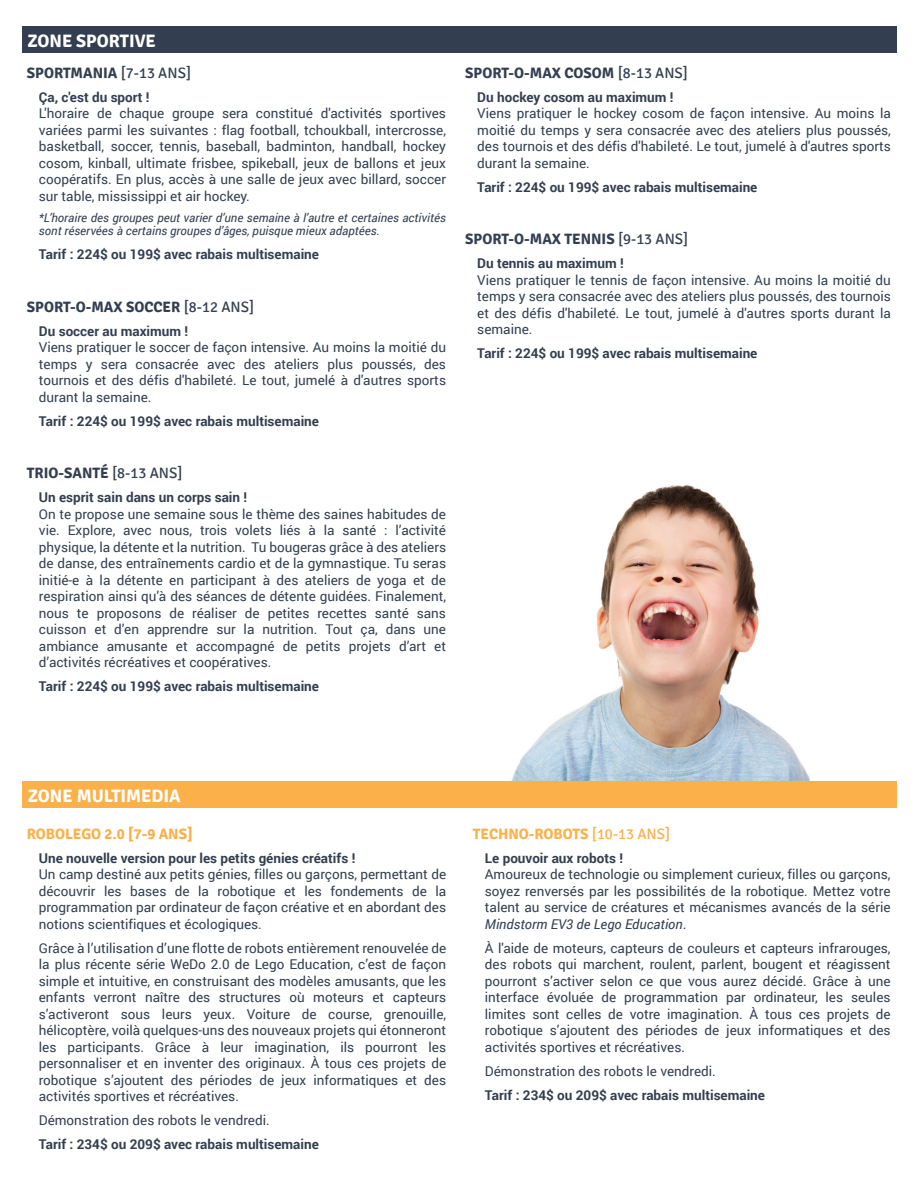
<style>
.page{position:relative;width:918px;height:1188px;background:#fff}
.page>*{position:absolute;margin:0;border:0;box-sizing:border-box;transform-origin:0 0}
.t1{font:700 18px "Signika";color:#fff}
.t2{font:700 15px "Signika";color:#333f50}
.t3{font:700 15px "Signika";color:#fbb049}
.t4{font:13.5px/16.5px "Roboto";color:#333f50;text-align:justify}
.t5{font:700 13.5px "Roboto";color:#333f50}
.t6{font:italic 12px/13.5px "Roboto";color:#333f50}
.s1{font-weight:400}
.s2{font-style:italic}
</style>
<div class="page">
<img style="left:511px;top:484px;width:299px;height:297px">
<div style="left:22px;top:26px;width:875px;height:27px;background:#333f50"></div>
<div style="left:22px;top:781px;width:875px;height:27px;background:#fbb049"></div>
<h1 class="t1" style="left:27px;top:30px;width:130px">ZONE SPORTIVE</h1>
<p class="t2" style="left:27px;top:64px;width:166px">SPORTMANIA <span class="s1">[7-13 ANS]</span></p>
<p class="t5" style="left:39px;top:87px;width:112px">Ça, c'est du sport !</p>
<p class="t4" style="left:39px;top:105px;width:409px">L'horaire de chaque groupe sera constitué d'activités sportives variées parmi les suivantes : flag football, tchoukball, intercrosse, basketball, soccer, tennis, baseball, badminton, handball, hockey cosom, kinball, ultimate frisbee, spikeball, jeux de ballons et jeux coopératifs. En plus, accès à une salle de jeux avec billard, soccer sur table, mississippi et air hockey.</p>
<p class="t6" style="left:39px;top:210px;width:409px">*L’horaire des groupes peut varier d’une semaine à l’autre et certaines activités sont réservées à certains groupes d’âges, puisque mieux adaptées.</p>
<p class="t5" style="left:39px;top:245px;width:282px">Tarif : 224$ ou 199$ avec rabais multisemaine</p>
<p class="t2" style="left:27px;top:298px;width:229px">SPORT-O-MAX SOCCER <span class="s1">[8-12 ANS]</span></p>
<p class="t5" style="left:39px;top:321px;width:151px">Du soccer au maximum !</p>
<p class="t4" style="left:39px;top:339px;width:409px">Viens pratiquer le soccer de façon intensive. Au moins la moitié du temps y sera consacrée avec des ateliers plus poussés, des tournois et des défis d'habileté. Le tout, jumelé à d'autres sports durant la semaine.</p>
<p class="t5" style="left:39px;top:411px;width:282px">Tarif : 224$ ou 199$ avec rabais multisemaine</p>
<p class="t2" style="left:27px;top:464px;width:157px">TRIO-SANTÉ <span class="s1">[8-13 ANS]</span></p>
<p class="t5" style="left:39px;top:488px;width:210px">Un esprit sain dans un corps sain !</p>
<p class="t4" style="left:39px;top:505px;width:409px">On te propose une semaine sous le thème des saines habitudes de vie. Explore, avec nous, trois volets liés à la santé : l’activité physique, la détente et la nutrition. Tu bougeras grâce à des ateliers de danse, des entraînements cardio et de la gymnastique. Tu seras initié-e à la détente en participant à des ateliers de yoga et de respiration ainsi qu’à des séances de détente guidées. Finalement, nous te proposons de réaliser de petites recettes santé sans cuisson et d’en apprendre sur la nutrition. Tout ça, dans une ambiance amusante et accompagné de petits projets d’art et d’activités récréatives et coopératives.</p>
<p class="t5" style="left:39px;top:677px;width:282px">Tarif : 224$ ou 199$ avec rabais multisemaine</p>
<p class="t2" style="left:465px;top:64px;width:224px">SPORT-O-MAX COSOM <span class="s1">[8-13 ANS]</span></p>
<p class="t5" style="left:477px;top:87px;width:198px">Du hockey cosom au maximum !</p>
<p class="t4" style="left:477px;top:105px;width:415px">Viens pratiquer le hockey cosom de façon intensive. Au moins la moitié du temps y sera consacrée avec des ateliers plus poussés, des tournois et des défis d'habileté. Le tout, jumelé à d'autres sports durant la semaine.</p>
<p class="t5" style="left:477px;top:177px;width:282px">Tarif : 224$ ou 199$ avec rabais multisemaine</p>
<p class="t2" style="left:465px;top:230px;width:225px">SPORT-O-MAX TENNIS <span class="s1">[9-13 ANS]</span></p>
<p class="t5" style="left:477px;top:254px;width:148px">Du tennis au maximum !</p>
<p class="t4" style="left:477px;top:271px;width:415px">Viens pratiquer le tennis de façon intensive. Au moins la moitié du temps y sera consacrée avec des ateliers plus poussés, des tournois et des défis d'habileté. Le tout, jumelé à d'autres sports durant la semaine.</p>
<p class="t5" style="left:477px;top:344px;width:282px">Tarif : 224$ ou 199$ avec rabais multisemaine</p>
<h1 class="t1" style="left:28px;top:785px;width:155px">ZONE MULTIMEDIA</h1>
<p class="t3" style="left:27px;top:824px;width:168px">ROBOLEGO 2.0 [7-9 ANS]</p>
<p class="t5" style="left:39px;top:848px;width:318px">Une nouvelle version pour les petits génies créatifs !</p>
<p class="t4" style="left:39px;top:865px;width:409px">Un camp destiné aux petits génies, filles ou garçons, permettant de découvrir les bases de la robotique et les fondements de la programmation par ordinateur de façon créative et en abordant des notions scientifiques et écologiques.</p>
<p class="t4" style="left:39px;top:939px;width:409px">Grâce à l’utilisation d’une flotte de robots entièrement renouvelée de la plus récente série WeDo 2.0 de Lego Education, c’est de façon simple et intuitive, en construisant des modèles amusants, que les enfants verront naître des structures où moteurs et capteurs s’activeront sous leurs yeux. Voiture de course, grenouille, hélicoptère, voilà quelques-uns des nouveaux projets qui étonneront les participants. Grâce à leur imagination, ils pourront les personnaliser et en inventer des originaux. À tous ces projets de robotique s’ajoutent des périodes de jeux informatiques et des activités sportives et récréatives.</p>
<p class="t4" style="left:39px;top:1111px;width:232px">Démonstration des robots le vendredi.</p>
<p class="t5" style="left:39px;top:1135px;width:282px">Tarif : 234$ ou 209$ avec rabais multisemaine</p>
<p class="t3" style="left:473px;top:824px;width:199px">TECHNO-ROBOTS <span class="s1">[10-13 ANS]</span></p>
<p class="t5" style="left:485px;top:848px;width:140px">Le pouvoir aux robots !</p>
<p class="t4" style="left:485px;top:865px;width:407px">Amoureux de technologie ou simplement curieux, filles ou garçons, soyez renversés par les possibilités de la robotique. Mettez votre talent au service de créatures et mécanismes avancés de la série <span class="s2">Mindstorm EV3 de Lego Education</span>.</p>
<p class="t4" style="left:485px;top:939px;width:407px">À l'aide de moteurs, capteurs de couleurs et capteurs infrarouges, des robots qui marchent, roulent, parlent, bougent et réagissent pourront s’activer selon ce que vous aurez décidé. Grâce à une interface évoluée de programmation par ordinateur, les seules limites sont celles de votre imagination. À tous ces projets de robotique s’ajoutent des périodes de jeux informatiques et des activités sportives et récréatives.</p>
<p class="t4" style="left:485px;top:1062px;width:232px">Démonstration des robots le vendredi.</p>
<p class="t5" style="left:485px;top:1085px;width:282px">Tarif : 234$ ou 209$ avec rabais multisemaine</p>
</div>
